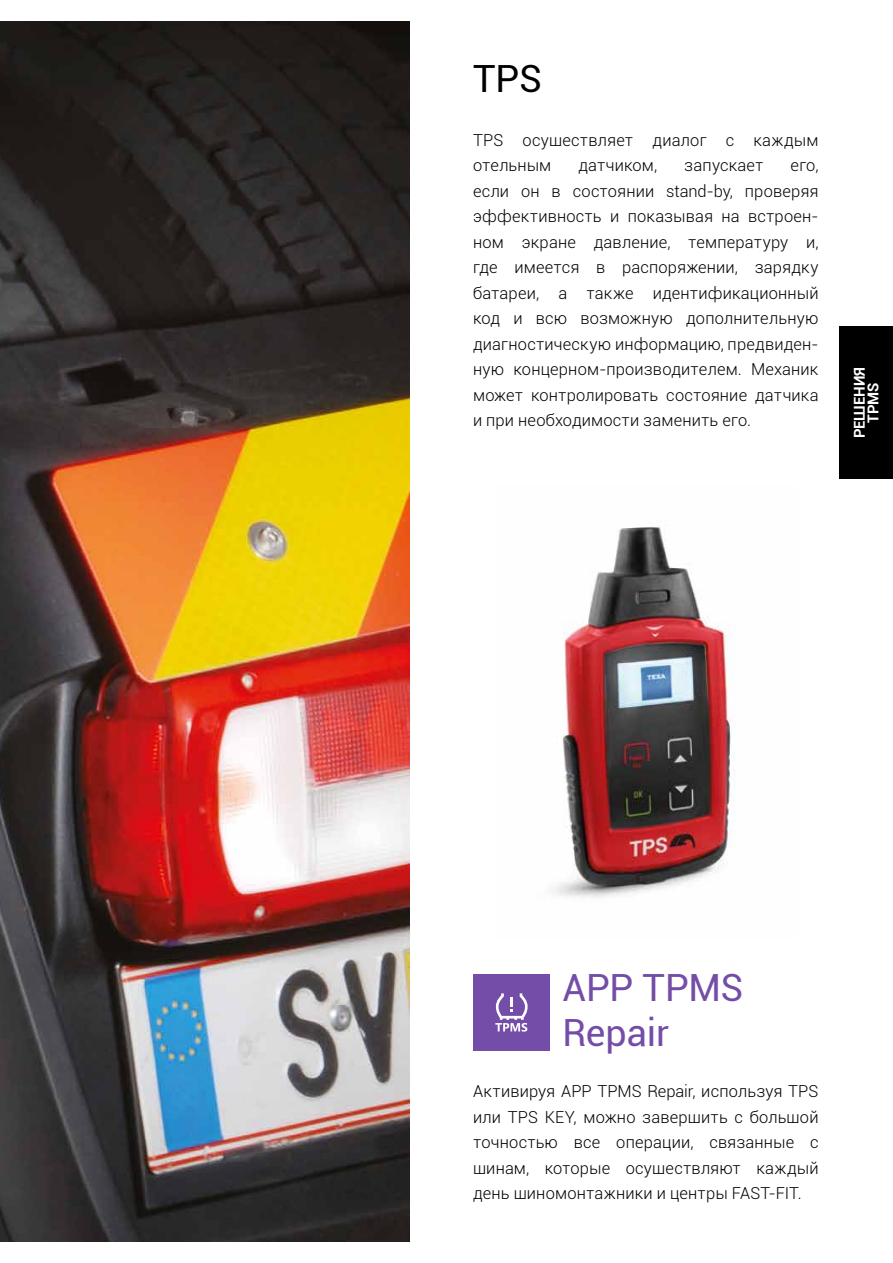
<style>
.page{position:relative;width:893px;height:1263px;background:#fff}
.page>*{position:absolute;margin:0;border:0;box-sizing:border-box;transform-origin:0 0}
.t1{font:37.5px/45px "Roboto";letter-spacing:-.01em;color:#744da8}
.t2{font:37.5px "Roboto";color:#000}
.t3{font:300 16.5px/25.5px "Roboto";letter-spacing:.01em;color:#000;text-align:justify}
.t4{font:700 15px/13.5px "Roboto";color:#fff;text-align:center}
</style>
<div class="page">
<img style="left:554px;top:526px;width:182px;height:372px">
<img style="left:0;top:21px;width:409px;height:1221px">
<div style="left:473px;top:974px;width:77px;height:77px;background:#744da9"></div>
<svg style="left:495px;top:993px;width:33px;height:39px"></svg>
<div style="left:839px;top:326px;width:54px;height:153px;background:#000"></div>
<h1 class="t2" style="left:473px;top:52px;width:70px">TPS</h1>
<p class="t3" style="left:473px;top:127px;width:347px">TPS осуществляет диалог с каждым отельным</p>
<p class="t3" style="left:473px;top:152px;width:347px;text-indent:318px">его, если он в состоянии stand-by, проверяя эффективность и показывая на встроен&shy;ном экране давление, температуру и, где имеется в распоряжении, зарядку батареи, а также идентификационный код и всю возможную дополнительную диагностическую информацию, предвиден&shy;ную концерном-производителем. Механик может контролировать состояние датчика и при необходимости заменить его.</p>
<p class="t3" style="left:578px;top:152px;width:80px">датчиком,</p>
<p class="t3" style="left:684px;top:152px;width:81px">запускает</p>
<p class="t4" style="left:852px;top:438px;width:73px;rotate:-90deg">РЕШЕНИЯ<br>TPMS</p>
<h1 class="t1" style="left:562px;top:964px;width:182px">APP TPMS<br>Repair</h1>
<p class="t3" style="left:473px;top:1078px;width:347px">Активируя APP TPMS Repair, используя TPS или TPS KEY, можно завершить с большой точностью все операции, связанные с шинам, которые осуществляют каждый день шиномонтажники и центры FAST-FIT.</p>
</div>
